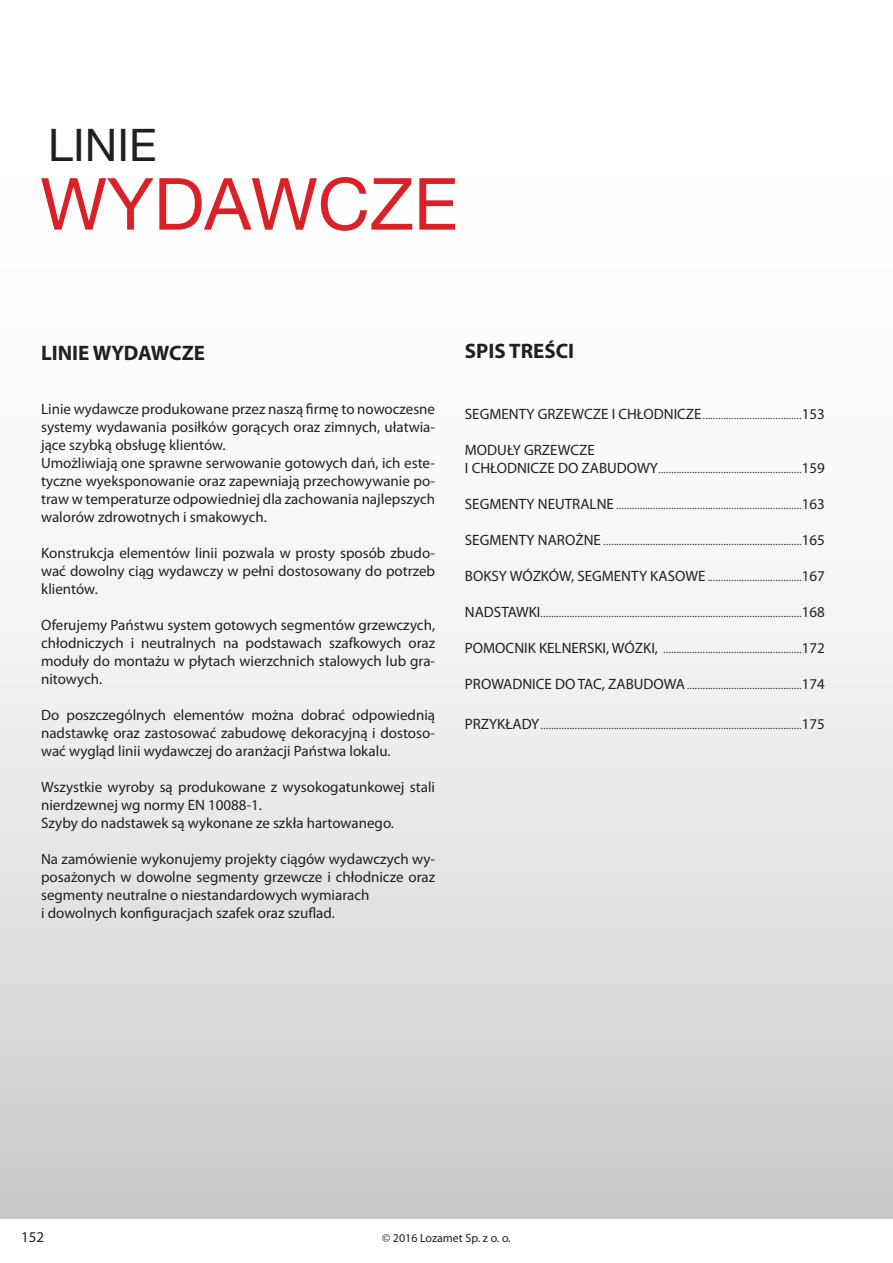
<style>
.page{position:relative;width:893px;height:1263px;background:#fff}
.page>*{position:absolute;margin:0;border:0;box-sizing:border-box;transform-origin:0 0}
.t1{font:72px "Helvetica Neue LT Pro";color:#da2128}
.t2{font:45px "Helvetica Neue LT Pro";color:#231f20}
.t3{font:700 21px "Myriad Pro";color:#231f20}
.t4{font:15px/18px "Myriad Pro";color:#231f20}
.t5{font:300 15px/18px "Myriad Pro";color:#231f20}
.t6{font:12px "Myriad Pro";color:#231f20}
.s1{font-weight:400}
</style>
<div class="page">
<div style="left:0;top:19px;width:893px;height:1199px;background:linear-gradient(to bottom,#fff,#d1d2d4)"></div>
<h2 class="t2" style="left:48px;top:118px;width:110px">LINIE</h2>
<h1 class="t1" style="left:40px;top:161px;width:419px">WYDAWCZE</h1>
<h3 class="t3" style="left:41px;top:341px;width:165px">LINIE WYDAWCZE</h3>
<p class="t4" style="left:41px;top:400px;width:396px">Linie wydawcze produkowane przez naszą firmę to nowoczesne systemy wydawania posiłków gorących oraz zimnych, ułatwia&shy;jące szybką obsługę klientów.<br>Umożliwiają one sprawne serwowanie gotowych dań, ich este&shy;tyczne wyeksponowanie oraz zapewniają przechowywanie po&shy;traw w temperaturze odpowiedniej dla zachowania najlepszych walorów zdrowotnych i smakowych.</p>
<p class="t4" style="left:41px;top:544px;width:396px;text-align:justify">Konstrukcja elementów linii pozwala w prosty sposób zbudo&shy;wać dowolny ciąg wydawczy w pełni dostosowany do potrzeb klientów.</p>
<p class="t4" style="left:41px;top:616px;width:396px;text-align:justify">Oferujemy Państwu system gotowych segmentów grzewczych, chłodniczych i neutralnych na podstawach szafkowych oraz moduły do montażu w płytach wierzchnich stalowych lub gra&shy;nitowych.</p>
<p class="t4" style="left:41px;top:706px;width:396px;text-align:justify">Do poszczególnych elementów można dobrać odpowiednią nadstawkę oraz zastosować zabudowę dekoracyjną i dostoso&shy;wać wygląd linii wydawczej do aranżacji Państwa lokalu.</p>
<p class="t4" style="left:41px;top:778px;width:395px">Wszystkie wyroby są produkowane z wysokogatunkowej stali nierdzewnej wg normy EN 10088-1.<br>Szyby do nadstawek są wykonane ze szkła hartowanego.</p>
<p class="t4" style="left:41px;top:850px;width:396px">Na zamówienie wykonujemy projekty ciągów wydawczych wy&shy;posażonych w dowolne segmenty grzewcze i chłodnicze oraz segmenty neutralne o niestandardowych wymiarach<br>i dowolnych konfiguracjach szafek oraz szuflad.</p>
<h3 class="t3" style="left:465px;top:339px;width:111px">SPIS TREŚCI</h3>
<p class="t5" style="left:465px;top:406px;width:362px"><span class="s1">SEGMENTY GRZEWCZE I CHŁODNICZE</span>......................................<span class="s1">153</span></p>
<p class="t5" style="left:465px;top:442px;width:362px"><span class="s1">MODUŁY GRZEWCZE<br>I CHŁODNICZE DO ZABUDOWY</span>.......................................................<span class="s1">159</span></p>
<p class="t5" style="left:465px;top:496px;width:362px"><span class="s1">SEGMENTY NEUTRALNE</span> .......................................................................<span class="s1">163</span></p>
<p class="t5" style="left:465px;top:532px;width:362px"><span class="s1">SEGMENTY NAROŻNE</span> ............................................................................<span class="s1">165</span></p>
<p class="t5" style="left:465px;top:568px;width:362px"><span class="s1">BOKSY WÓZKÓW, SEGMENTY KASOWE</span> ....................................<span class="s1">167</span></p>
<p class="t5" style="left:465px;top:604px;width:362px"><span class="s1">NADSTAWKI</span>....................................................................................................<span class="s1">168</span></p>
<p class="t5" style="left:465px;top:640px;width:361px"><span class="s1">POMOCNIK KELNERSKI, WÓZKI,</span> .....................................................<span class="s1">172</span></p>
<p class="t5" style="left:465px;top:676px;width:361px"><span class="s1">PROWADNICE DO TAC, ZABUDOWA</span>............................................<span class="s1">174</span></p>
<p class="t5" style="left:465px;top:715px;width:361px"><span class="s1">PRZYKŁADY</span>....................................................................................................<span class="s1">175</span></p>
<p class="t4" style="left:21px;top:1227px;width:25px">152</p>
<p class="t6" style="left:382px;top:1230px;width:130px">© 2016 Lozamet Sp. z o. o.</p>
</div>
